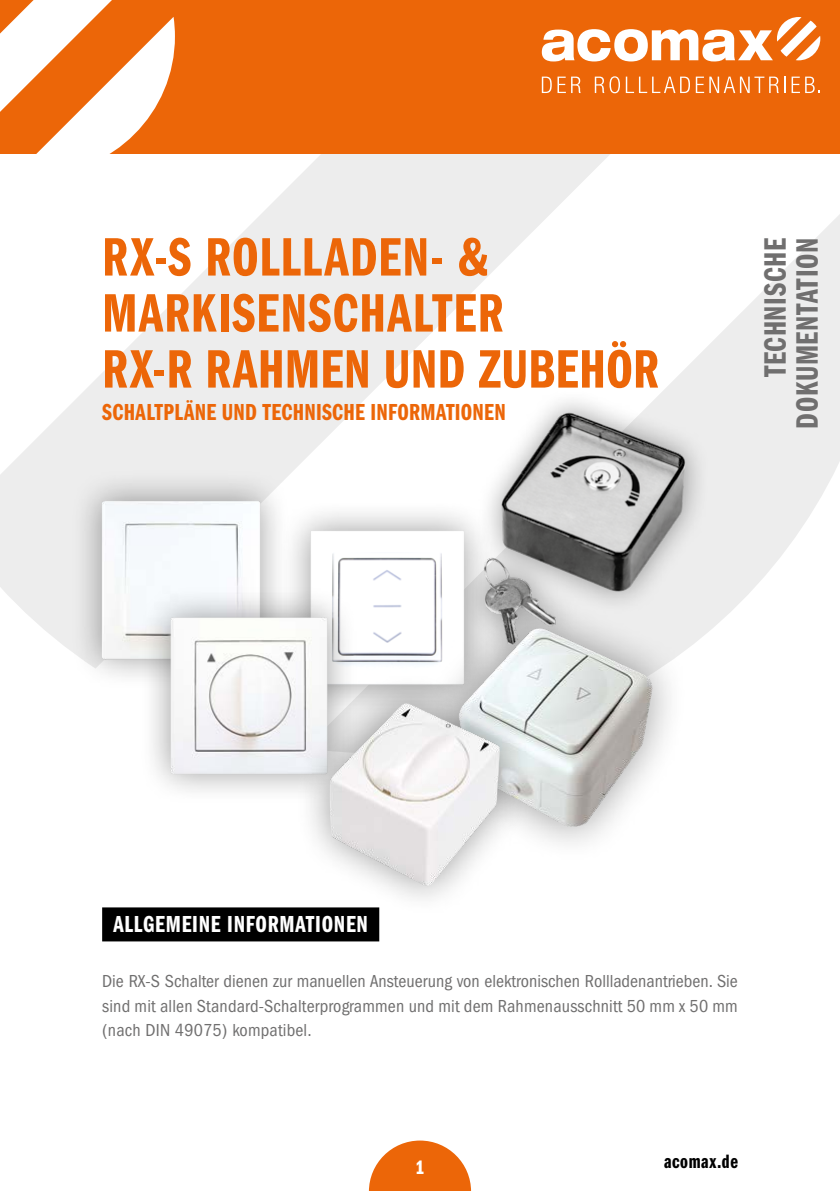
<style>
.page{position:relative;width:840px;height:1191px;background:#fff}
.page>*{position:absolute;margin:0;border:0;box-sizing:border-box;transform-origin:0 0}
.bold{font:56px/56px "Franklin Gothic LT Demi Cmpr";letter-spacing:.02em;color:#ec6608}
.bold-2{font:32px/32px "Franklin Gothic LT Demi Cmpr";letter-spacing:.02em;color:#706f6f;text-align:right}
.bold-3{font:24px "Franklin Gothic LT Demi Cmpr";letter-spacing:.01em;color:#ec6608}
.t1{font:24px "Franklin Gothic LT Demi Cmpr";letter-spacing:.03em;color:#fff}
.t2{font:20px "Franklin Gothic LT Demi Cmpr";letter-spacing:.03em;color:#000}
.t3{font:20px "Franklin Gothic LT Demi Cmpr";color:#fff}
.t4{font:condensed 18px/24px "Franklin Gothic LT";letter-spacing:.01em;color:#706f6f;text-align:justify}
</style>
<div class="page">
<svg style="left:369px;top:1140px;width:102px;height:51px"></svg>
<svg style="left:0;top:153px;width:803px;height:497px;fill:#ededed"></svg>
<svg style="left:305px;top:170px;width:534px;height:480px"></svg>
<div style="left:102px;top:907px;width:277px;height:34px;background:#000"></div>
<div style="left:278px;top:499px;width:217px;height:216px;background:#fcfdfe"></div>
<img style="left:292px;top:513px;width:167px;height:151px">
<div style="left:70px;top:468px;width:221px;height:221px;background:#000;opacity:.4"></div>
<img style="left:83px;top:481px;width:197px;height:197px">
<div style="left:139px;top:585px;width:220px;height:220px;background:#000;opacity:.4"></div>
<img style="left:152px;top:597px;width:197px;height:197px">
<div style="left:459px;top:388px;width:251px;height:280px;background:#000;opacity:.4"></div>
<img style="left:477px;top:397px;width:216px;height:252px">
<div style="left:421px;top:592px;width:267px;height:271px;background:#000;opacity:.4"></div>
<img style="left:438px;top:608px;width:237px;height:237px">
<div style="left:295px;top:670px;width:238px;height:247px;background:#000;opacity:.4"></div>
<img style="left:310px;top:689px;width:210px;height:210px">
<div style="left:0;top:0;width:839px;height:153px;background:#ec6608"></div>
<svg style="left:0;top:0;width:175px;height:175px"></svg>
<svg style="left:541px;top:17px;width:278px;height:44px"></svg>
<svg style="left:541px;top:77px;width:10px;height:16px"></svg>
<svg style="left:557px;top:77px;width:23px;height:16px"></svg>
<svg style="left:594px;top:76px;width:25px;height:17px"></svg>
<svg style="left:625px;top:77px;width:64px;height:16px"></svg>
<svg style="left:695px;top:77px;width:8px;height:16px"></svg>
<svg style="left:709px;top:77px;width:76px;height:16px"></svg>
<svg style="left:791px;top:77px;width:28px;height:16px"></svg>
<p class="bold" style="left:102px;top:230px;width:558px">RX-S ROLLLADEN- &amp;<br>MARKISENSCHALTER<br>RX-R RAHMEN UND ZUBEHÖR</p>
<p class="bold-3" style="left:102px;top:398px;width:405px">SCHALTPLÄNE UND TECHNISCHE INFORMATIONEN</p>
<p class="bold-2" style="left:759px;top:429px;width:192px;rotate:-90deg">TECHNISCHE<br>DOKUMENTATION</p>
<h1 class="t1" style="left:113px;top:911px;width:256px">ALLGEMEINE INFORMATIONEN</h1>
<h1 class="t4" style="left:102px;top:969px;width:637px">Die RX-S Schalter dienen zur manuellen Ansteuerung von elektronischen Rollladenantrieben. Sie sind mit allen Standard-Schalterprogrammen und mit dem Rahmenausschnitt 50 mm x 50 mm (nach DIN 49075) kompatibel.</h1>
<p class="t3" style="left:415px;top:1156px;width:10px">1</p>
<p class="t2" style="left:663px;top:1150px;width:75px">acomax.de</p>
</div>
